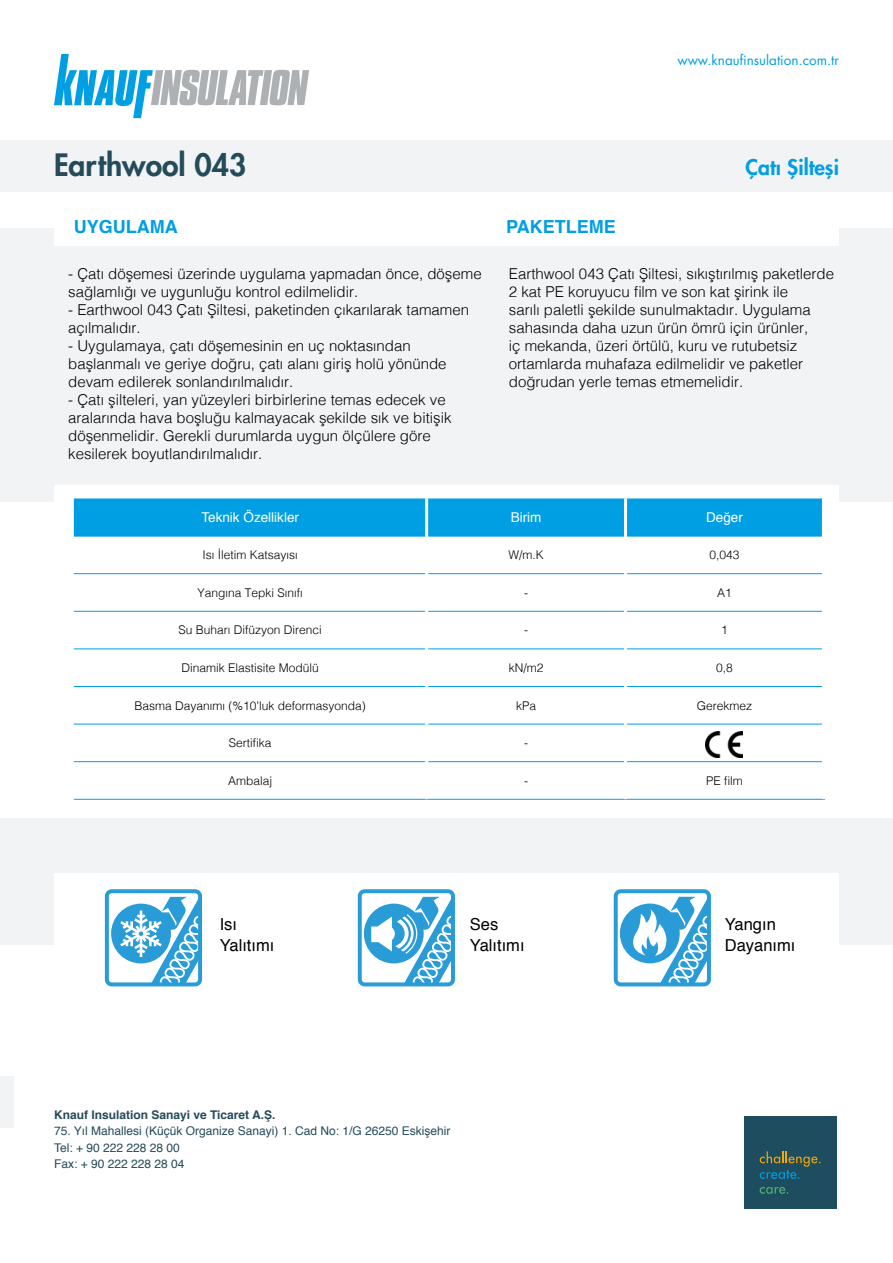
<style>
.page{position:relative;width:893px;height:1263px;background:#fff}
.page>*{position:absolute;margin:0;border:0;box-sizing:border-box;transform-origin:0 0}
.t1{font:800 30px "Futura Std";color:#244b5a}
.t2{font:800 21px "Futura";color:#009ee2}
.t3{font:700 18px "Helvetica";color:#009ee2}
.t4{font:16.5px/21px "Helvetica";color:#000}
.t5{font:300 15px/18px "Helvetica";color:#000}
.t6{font:13.5px "Futura Std";color:#009ee2}
.t7{font:13.5px "Helvetica";color:#fff}
.t8{font:300 12px "Helvetica";color:#000}
.t9{font:12px/16.5px "Helvetica";color:#244b5a}
.t10{font:700 12px "Helvetica";color:#244b5a}
</style>
<div class="page">
<div style="left:0;top:1076px;width:14px;height:51px;background:#f2f3f4"></div>
<div style="left:0;top:228px;width:893px;height:274px;background:#f2f3f4"></div>
<div style="left:0;top:818px;width:893px;height:126px;background:#f2f3f4"></div>
<div style="left:54px;top:214px;width:785px;height:32px;background:#fff"></div>
<div style="left:54px;top:486px;width:785px;height:32px;background:#fff"></div>
<div style="left:54px;top:873px;width:785px;height:107px;background:#fff"></div>
<div style="left:0;top:140px;width:893px;height:51px;background:#f2f3f4"></div>
<svg style="left:54px;top:54px;width:255px;height:64px"></svg>
<div style="left:74px;top:498px;width:748px;height:38px;background:#009fe3"></div>
<hr style="left:74px;top:536px;width:351px;height:1px;background:#009fe3">
<hr style="left:428px;top:536px;width:196px;height:1px;background:#009fe3">
<hr style="left:627px;top:536px;width:195px;height:1px;background:#009fe3">
<hr style="left:74px;top:573px;width:351px;height:1px;background:#009fe3">
<hr style="left:428px;top:573px;width:196px;height:1px;background:#009fe3">
<hr style="left:627px;top:573px;width:195px;height:1px;background:#009fe3">
<hr style="left:74px;top:611px;width:351px;height:1px;background:#009fe3">
<hr style="left:428px;top:611px;width:196px;height:1px;background:#009fe3">
<hr style="left:627px;top:611px;width:195px;height:1px;background:#009fe3">
<hr style="left:74px;top:649px;width:351px;height:1px;background:#009fe3">
<hr style="left:428px;top:649px;width:196px;height:1px;background:#009fe3">
<hr style="left:627px;top:649px;width:195px;height:1px;background:#009fe3">
<hr style="left:74px;top:686px;width:351px;height:1px;background:#009fe3">
<hr style="left:428px;top:686px;width:196px;height:1px;background:#009fe3">
<hr style="left:627px;top:686px;width:195px;height:1px;background:#009fe3">
<hr style="left:74px;top:724px;width:351px;height:1px;background:#009fe3">
<hr style="left:428px;top:724px;width:196px;height:1px;background:#009fe3">
<hr style="left:627px;top:724px;width:195px;height:1px;background:#009fe3">
<hr style="left:74px;top:761px;width:351px;height:1px;background:#009fe3">
<hr style="left:428px;top:761px;width:196px;height:1px;background:#009fe3">
<hr style="left:627px;top:761px;width:195px;height:1px;background:#009fe3">
<hr style="left:74px;top:799px;width:353px;height:1px;background:#009fe3">
<hr style="left:427px;top:799px;width:198px;height:1px;background:#009fe3">
<hr style="left:625px;top:799px;width:200px;height:1px;background:#009fe3">
<hr style="left:425px;top:498px;width:3px;height:38px;background:#fff">
<hr style="left:624px;top:498px;width:3px;height:38px;background:#fff">
<img style="left:705px;top:731px;width:38px;height:27px">
<div style="left:744px;top:1116px;width:93px;height:93px;background:#1d4d5e"></div>
<svg style="left:760px;top:1151px;width:60px;height:28px"></svg>
<svg style="left:760px;top:1187px;width:28px;height:7px"></svg>
<div style="left:358px;top:889px;width:97px;height:97px;border:4px solid #299cd8;border-radius:5px"></div>
<svg style="left:364px;top:897px;width:89px;height:86px"></svg>
<div style="left:105px;top:889px;width:97px;height:97px;border:4px solid #299cd8;border-radius:5px"></div>
<svg style="left:111px;top:897px;width:89px;height:86px"></svg>
<svg style="left:620px;top:897px;width:86px;height:84px"></svg>
<div style="left:614px;top:889px;width:97px;height:97px;border:4px solid #299cd8;border-radius:5px"></div>
<h1 class="t1" style="left:54px;top:146px;width:194px">Earthwool 043</h1>
<p class="t3" style="left:74px;top:213px;width:105px">UYGULAMA</p>
<p class="t3" style="left:506px;top:213px;width:111px">PAKETLEME</p>
<p class="t6" style="left:677px;top:52px;width:163px">www.knaufinsulation.com.tr</p>
<h2 class="t2" style="left:745px;top:153px;width:95px">Çatı Şilteşi</h2>
<p class="t5" style="left:68px;top:263px;width:415px">- Çatı döşemesi üzerinde uygulama yapmadan önce, döşeme sağlamlığı ve uygunluğu kontrol edilmelidir.</p>
<p class="t5" style="left:68px;top:299px;width:402px">- Earthwool 043 Çatı Şiltesi, paketinden çıkarılarak tamamen açılmalıdır.</p>
<p class="t5" style="left:68px;top:335px;width:380px">- Uygulamaya, çatı döşemesinin en uç noktasından başlanmalı ve geriye doğru, çatı alanı giriş holü yönünde devam edilerek sonlandırılmalıdır.</p>
<p class="t5" style="left:68px;top:389px;width:385px">- Çatı şilteleri, yan yüzeyleri birbirlerine temas edecek ve aralarında hava boşluğu kalmayacak şekilde sık ve bitişik döşenmelidir. Gerekli durumlarda uygun ölçülere göre kesilerek boyutlandırılmalıdır.</p>
<p class="t5" style="left:509px;top:263px;width:327px">Earthwool 043 Çatı Şiltesi, sıkıştırılmış paketlerde 2 kat PE koruyucu film ve son kat şirink ile<br>sarılı paletli şekilde sunulmaktadır. Uygulama sahasında daha uzun ürün ömrü için ürünler,<br>iç mekanda, üzeri örtülü, kuru ve rutubetsiz ortamlarda muhafaza edilmelidir ve paketler doğrudan yerle temas etmemelidir.</p>
<p class="t7" style="left:201px;top:507px;width:99px">Teknik Özellikler</p>
<p class="t7" style="left:511px;top:507px;width:32px">Birim</p>
<p class="t7" style="left:706px;top:507px;width:38px">Değer</p>
<p class="t8" style="left:203px;top:545px;width:97px">Isı İletim Katsayısı</p>
<p class="t8" style="left:508px;top:545px;width:37px">W/m.K</p>
<p class="t8" style="left:709px;top:545px;width:32px">0,043</p>
<p class="t8" style="left:198px;top:582px;width:107px">Yangına Tepki Sınıfı</p>
<p class="t8" style="left:524px;top:582px;width:5px">-</p>
<p class="t8" style="left:717px;top:582px;width:16px">A1</p>
<p class="t8" style="left:179px;top:620px;width:145px">Su Buharı Difüzyon Direnci</p>
<p class="t8" style="left:524px;top:620px;width:5px">-</p>
<p class="t8" style="left:721px;top:620px;width:8px">1</p>
<p class="t8" style="left:182px;top:657px;width:139px">Dinamik Elastisite Modülü</p>
<p class="t8" style="left:509px;top:657px;width:36px">kN/m2</p>
<p class="t8" style="left:716px;top:657px;width:18px">0,8</p>
<p class="t8" style="left:135px;top:695px;width:233px">Basma Dayanımı (%10’luk deformasyonda)</p>
<p class="t8" style="left:516px;top:695px;width:22px">kPa</p>
<p class="t8" style="left:697px;top:695px;width:57px">Gerekmez</p>
<p class="t8" style="left:229px;top:733px;width:44px">Sertifika</p>
<p class="t8" style="left:524px;top:733px;width:5px">-</p>
<p class="t8" style="left:228px;top:770px;width:46px">Ambalaj</p>
<p class="t8" style="left:524px;top:770px;width:5px">-</p>
<p class="t8" style="left:706px;top:770px;width:38px">PE film</p>
<p class="t4" style="left:220px;top:914px;width:56px">Isı<br>Yalıtımı</p>
<p class="t4" style="left:470px;top:914px;width:56px">Ses<br>Yalıtımı</p>
<p class="t4" style="left:725px;top:914px;width:72px">Yangın<br>Dayanımı</p>
<p class="t10" style="left:54px;top:1105px;width:223px">Knauf Insulation Sanayi ve Ticaret A.Ş.</p>
<p class="t9" style="left:54px;top:1123px;width:398px">75. Yıl Mahallesi (Küçük Organize Sanayi) 1. Cad No: 1/G 26250 Eskişehir<br>Tel: + 90 222 228 28 00<br>Fax: + 90 222 228 28 04</p>
</div>
